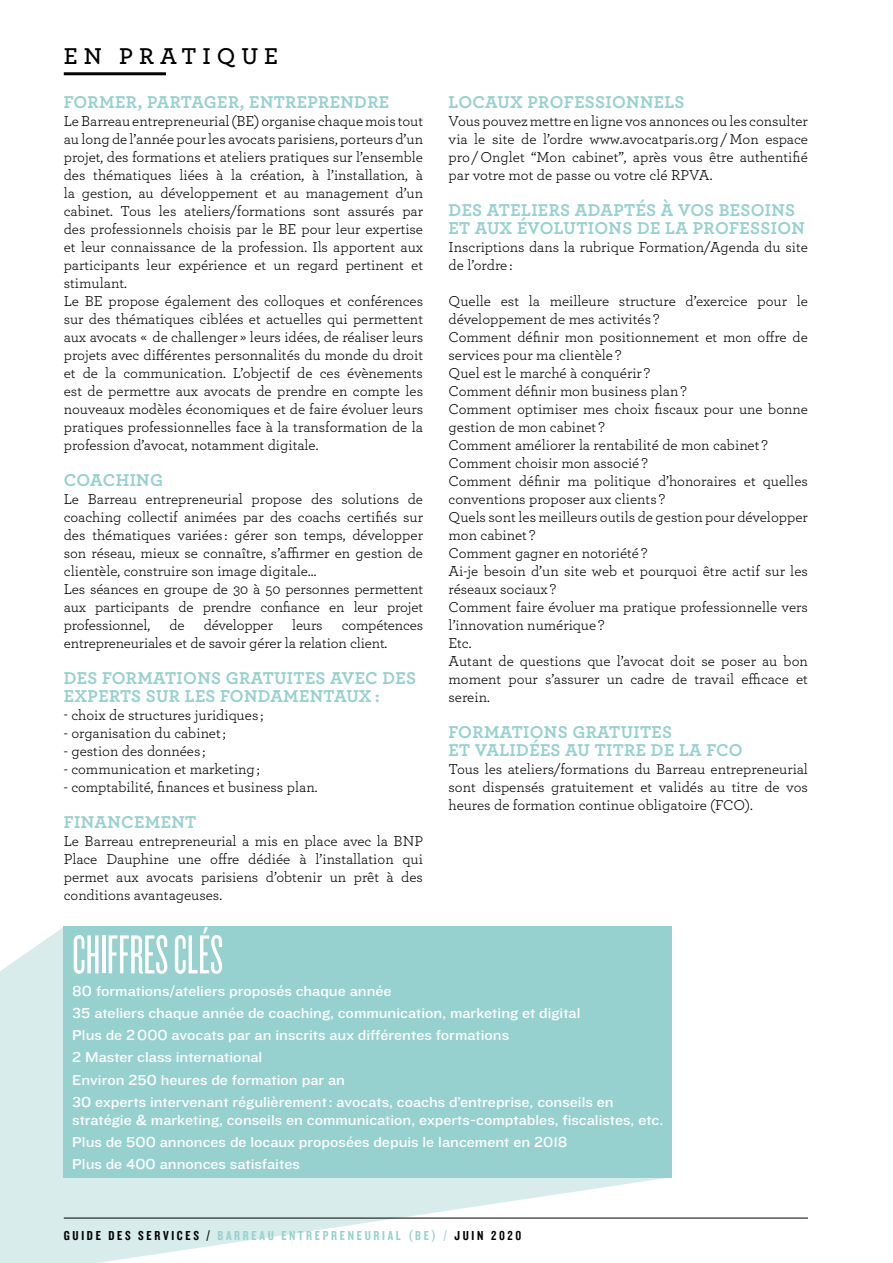
<style>
.page{position:relative;width:893px;height:1263px;background:#fff}
.page>*{position:absolute;margin:0;border:0;box-sizing:border-box;transform-origin:0 0}
.t1{font:57px "Knockout HTF26 Junior Flyweight";color:#fff}
.t2{font:600 24px "Archer";letter-spacing:.25em;color:#000}
.t3{font:700 18px/18px "Archer";letter-spacing:.02em;color:#97d1cf}
.t4{font:15px/18px "Archer";color:#000}
.t5{font:15px/22.2px "Knockout HTF32 Junior Cruiserwt";color:#fff}
.t6{font:13.5px "Knockout HTF49 Liteweight";letter-spacing:.2em;color:#97d1cf}
.s1{color:#000}
</style>
<div class="page">
<hr style="left:64px;top:72px;width:102px;height:3px;background:#000">
<svg style="left:0;top:927px;width:672px;height:336px;fill:#d7eceb"></svg>
<div style="left:64px;top:927px;width:608px;height:251px;background:#97d1cf"></div>
<hr style="left:64px;top:1218px;width:744px;height:1px;background:#000">
<h2 class="t2" style="left:64px;top:38px;width:216px">EN PRATIQUE</h2>
<p class="t3" style="left:64px;top:92px;width:327px">FORMER, PARTAGER, ENTREPRENDRE</p>
<p class="t4" style="left:64px;top:111px;width:361px">Le Barreau entrepreneurial (BE) organise chaque mois tout au long de l’année pour les avocats parisiens, porteurs d’un projet, des formations et ateliers pratiques sur l’ensemble des thématiques liées à la création, à l’installation, à la gestion, au développement et au management d’un cabinet. Tous les ateliers/formations sont assurés par des professionnels choisis par le BE pour leur expertise et leur connaissance de la profession. Ils apportent aux participants leur expérience et un regard pertinent et stimulant.<br>Le BE propose également des colloques et conférences sur des thématiques ciblées et actuelles qui permettent aux avocats « de challenger » leurs idées, de réaliser leurs projets avec différentes personnalités du monde du droit et de la communication. L’objectif de ces évènements est de permettre aux avocats de prendre en compte les nouveaux modèles économiques et de faire évoluer leurs pratiques professionnelles face à la transformation de la profession d’avocat, notamment digitale.</p>
<p class="t3" style="left:64px;top:470px;width:101px">COACHING</p>
<p class="t4" style="left:64px;top:489px;width:361px">Le Barreau entrepreneurial propose des solutions de coaching collectif animées par des coachs certifiés sur des thématiques variées : gérer son temps, développer son réseau, mieux se connaître, s’affirmer en gestion de clientèle, construire son image digitale…<br>Les séances en groupe de 30 à 50 personnes permettent aux participants de prendre confiance en leur projet professionnel,</p>
<p class="t4" style="left:169px;top:615px;width:17px">de</p>
<p class="t4" style="left:204px;top:615px;width:71px">développer</p>
<p class="t4" style="left:292px;top:615px;width:32px">leurs</p>
<p class="t4" style="left:64px;top:615px;width:361px;text-indent:278px">compétences entrepreneuriales et de savoir gérer la relation client.</p>
<p class="t3" style="left:64px;top:668px;width:354px">DES FORMATIONS GRATUITES AVEC DES<br>EXPERTS SUR LES FONDAMENTAUX :</p>
<p class="t4" style="left:64px;top:705px;width:201px">- choix de structures juridiques ;</p>
<p class="t4" style="left:64px;top:723px;width:164px">- organisation du cabinet ;</p>
<p class="t4" style="left:64px;top:741px;width:143px">- gestion des données ;</p>
<p class="t4" style="left:64px;top:759px;width:198px">- communication et marketing ;</p>
<p class="t4" style="left:64px;top:777px;width:255px">- comptabilité, finances et business plan.</p>
<p class="t3" style="left:64px;top:812px;width:134px">FINANCEMENT</p>
<p class="t4" style="left:64px;top:831px;width:361px;text-align:justify">Le Barreau entrepreneurial a mis en place avec la BNP Place Dauphine une offre dédiée à l’installation qui permet aux avocats parisiens d’obtenir un prêt à des conditions avantageuses.</p>
<p class="t3" style="left:449px;top:92px;width:237px">LOCAUX PROFESSIONNELS</p>
<p class="t4" style="left:449px;top:111px;width:361px;text-align:justify">Vous pouvez mettre en ligne vos annonces ou les consulter via le site de l’ordre www.avocatparis.org / Mon espace pro / Onglet “Mon cabinet”, après vous être authentifié par votre mot de passe ou votre clé RPVA.</p>
<p class="t3" style="left:449px;top:200px;width:358px">DES ATELIERS ADAPTÉS À VOS BESOINS<br>ET AUX ÉVOLUTIONS DE LA PROFESSION</p>
<p class="t4" style="left:449px;top:237px;width:361px">Inscriptions dans la rubrique Formation/Agenda du site de l’ordre :</p>
<p class="t4" style="left:449px;top:291px;width:361px">Quelle est la meilleure structure d’exercice pour le développement de mes activités ?<br>Comment définir mon positionnement et mon offre de services pour ma clientèle ?<br>Quel est le marché à conquérir ?<br>Comment définir mon business plan ?<br>Comment optimiser mes choix fiscaux pour une bonne gestion de mon cabinet ?<br>Comment améliorer la rentabilité de mon cabinet ?<br>Comment choisir mon associé ?<br>Comment définir ma politique d’honoraires et quelles conventions proposer aux clients ?<br>Quels sont les meilleurs outils de gestion pour développer mon cabinet ?<br>Comment gagner en notoriété ?<br>Ai-je besoin d’un site web et pourquoi être actif sur les réseaux sociaux ?<br>Comment faire évoluer ma pratique professionnelle vers l’innovation numérique ?<br>Etc.<br>Autant de questions que l’avocat doit se poser au bon moment pour s’assurer un cadre de travail efficace et serein.</p>
<p class="t3" style="left:449px;top:722px;width:296px">FORMATIONS GRATUITES<br>ET VALIDÉES AU TITRE DE LA FCO</p>
<p class="t4" style="left:449px;top:759px;width:361px;text-align:justify">Tous les ateliers/formations du Barreau entrepreneurial sont dispensés gratuitement et validés au titre de vos heures de formation continue obligatoire (FCO).</p>
<h1 class="t1" style="left:72px;top:927px;width:152px">CHIFFRES CLÉS</h1>
<p class="t5" style="left:72px;top:980px;width:543px">80 formations/ateliers proposés chaque année<br>35 ateliers chaque année de coaching, communication, marketing et digital Plus de 2000 avocats par an inscrits aux différentes formations<br>2 Master class international<br>Environ 250 heures de formation par an<br>30 experts intervenant régulièrement: avocats, coachs d’entreprise, conseils en</p>
<p class="t5" style="left:72px;top:1109px;width:592px">stratégie &amp; marketing, conseils en communication, experts-comptables, fiscalistes, etc.<br>Plus de 500 annonces de locaux proposées depuis le lancement en 2018<br>Plus de 400 annonces satisfaites</p>
<p class="t6" style="left:64px;top:1228px;width:459px"><span class="s1">GUIDE DES SERVICES /</span> BARREAU ENTREPRENEURIAL (BE) / <span class="s1">JUIN 2020</span></p>
</div>
